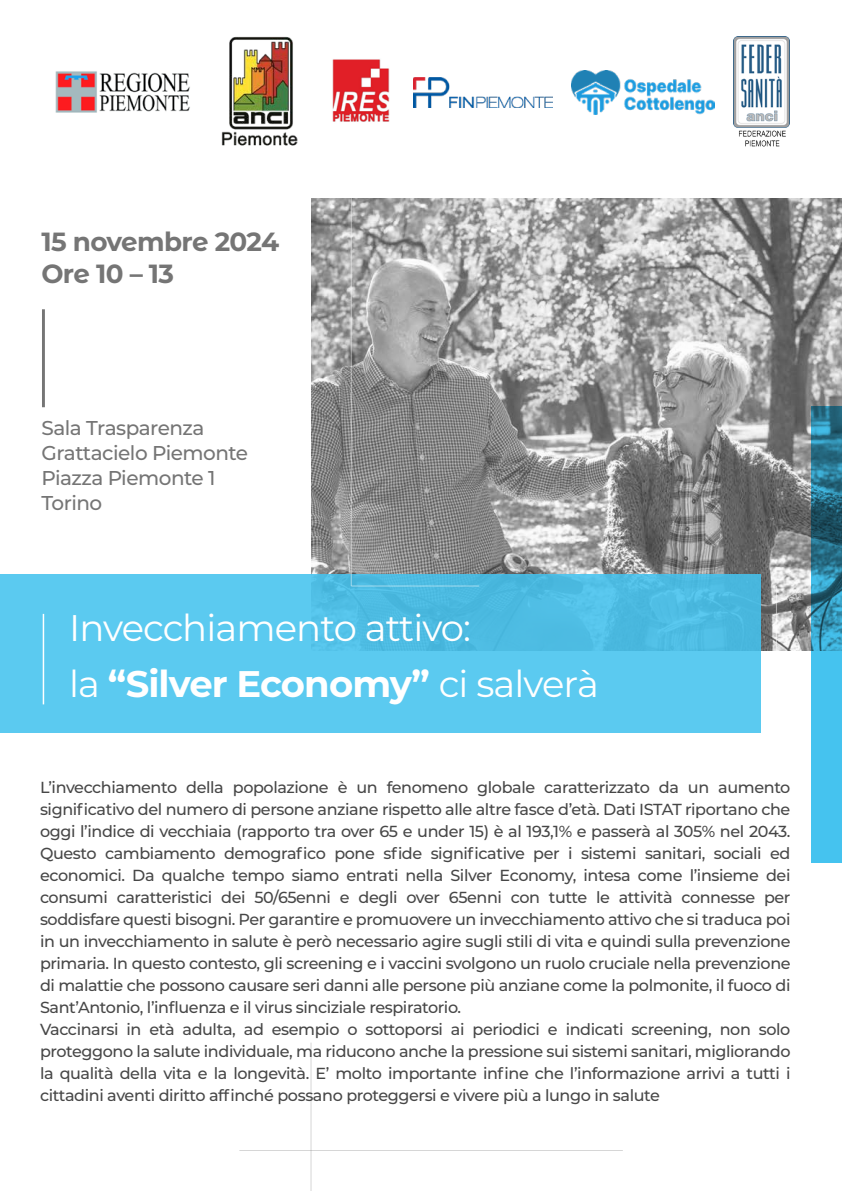
<style>
.page{position:relative;width:842px;height:1191px;background:#fff}
.page>*{position:absolute;margin:0;border:0;box-sizing:border-box;transform-origin:0 0}
.t1{font:37px/56.1px "Montserrat";letter-spacing:-.025em;color:#fff}
.t2{font:700 26.3px/31.5px "Montserrat Alternates";letter-spacing:-.025em;color:#757575}
.t3{font:500 20px/25px "Montserrat";letter-spacing:-.025em;color:#757575}
.t4{font:500 16px/22px "Montserrat";letter-spacing:-.025em;color:#474747}
.s1{font-weight:700}
</style>
<div class="page">
<svg style="left:311px;top:198px;width:531px;height:453px;background:#9b9b9b"></svg>
<div style="left:0;top:574px;width:761px;height:158px;background:linear-gradient(to bottom,#51c0e6,#5dccf2)"></div>
<svg style="left:810px;top:406px;width:32px;height:456px;background:#3b9cbe"></svg>
<hr style="left:43px;top:614px;width:1px;height:90px;background:#fff">
<hr style="left:310px;top:1042px;width:1px;height:149px;background:#757575">
<hr style="left:239px;top:1150px;width:384px;height:1px;background:#757575">
<hr style="left:42px;top:309px;width:3px;height:98px;background:#757575">
<hr style="left:351px;top:105px;width:1px;height:481px;background:#fff">
<hr style="left:351px;top:585px;width:128px;height:1px;background:#fff">
<hr style="left:776px;top:586px;width:1px;height:146px;background:#fff">
<img style="left:733px;top:36px;width:57px;height:111px">
<img style="left:332px;top:59px;width:58px;height:63px">
<img style="left:413px;top:77px;width:140px;height:31px">
<img style="left:571px;top:70px;width:144px;height:45px">
<img style="left:221px;top:36px;width:77px;height:110px">
<img style="left:55px;top:71px;width:135px;height:42px">
<h2 class="t2" style="left:41px;top:225px;width:239px">15 novembre 2024<br>Ore 10 – 13</h2>
<p class="t3" style="left:41px;top:414px;width:208px">Sala Trasparenza<br>Grattacielo Piemonte<br>Piazza Piemonte 1<br>Torino</p>
<h1 class="t1" style="left:69px;top:598px;width:531px">Invecchiamento attivo:<br>la <span class="s1">“Silver Economy”</span> ci salverà</h1>
<p class="t4" style="left:40px;top:775px;width:752px">L’invecchiamento della popolazione è un fenomeno globale caratterizzato da un aumento significativo del numero di persone anziane rispetto alle altre fasce d’età. Dati ISTAT riportano che oggi l’indice di vecchiaia (rapporto tra over 65 e under 15) è al 193,1% e passerà al 305% nel 2043.<br>Questo cambiamento demografico pone sfide significative per i sistemi sanitari, sociali ed economici. Da qualche tempo siamo entrati nella Silver Economy, intesa come l’insieme dei consumi caratteristici dei 50/65enni e degli over 65enni con tutte le attività connesse per soddisfare questi bisogni. Per garantire e promuovere un invecchiamento attivo che si traduca poi in un invecchiamento in salute è però necessario agire sugli stili di vita e quindi sulla prevenzione primaria. In questo contesto, gli screening e i vaccini svolgono un ruolo cruciale nella prevenzione di malattie che possono causare seri danni alle persone più anziane come la polmonite, il fuoco di Sant’Antonio, l’influenza e il virus sinciziale respiratorio.<br>Vaccinarsi in età adulta, ad esempio o sottoporsi ai periodici e indicati screening, non solo proteggono la salute individuale, ma riducono anche la pressione sui sistemi sanitari, migliorando la qualità della vita e la longevità. E’ molto importante infine che l’informazione arrivi a tutti i cittadini aventi diritto affinché possano proteggersi e vivere più a lungo in salute</p>
</div>
